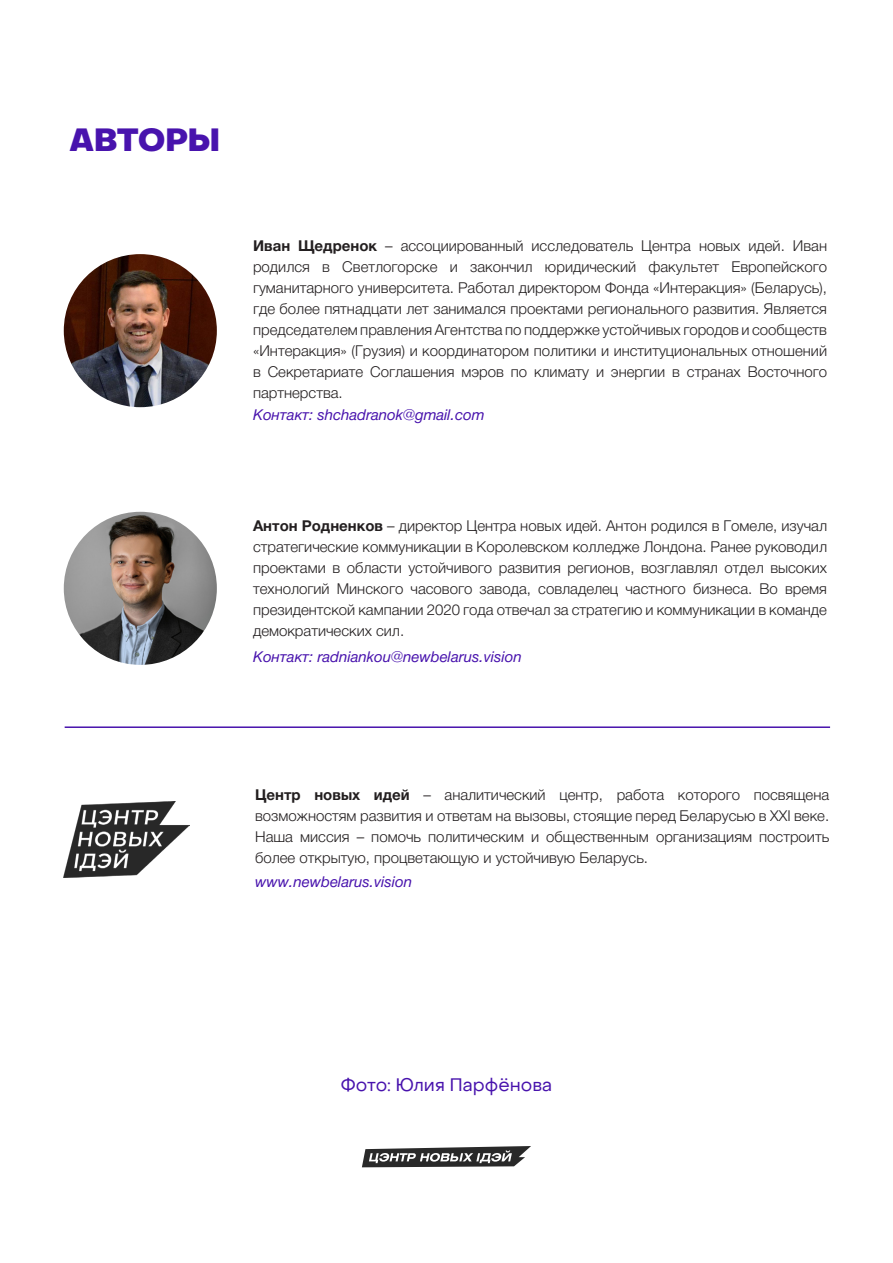
<style>
.page{position:relative;width:893px;height:1263px;background:#fff}
.page>*{position:absolute;margin:0;border:0;box-sizing:border-box;transform-origin:0 0}
.t1{font:800 31.5px "Object Sans";color:#4813ad}
.Paragraph_Style_2{font:18px "Object Sans";color:#4813ad}
.абзац_под_пунктом{font:300 15px/21px "Helvetica Neue Cyr";color:#231f20;text-align:justify}
.абзац_под_пунктом-2{font:italic 15px "Helvetica Neue Cyr";color:#4813ad}
.s1{font-weight:700}
</style>
<div class="page">
<img style="left:64px;top:254px;width:153px;height:153px;border-radius:77px">
<img style="left:64px;top:512px;width:153px;height:153px;border-radius:77px">
<hr style="left:65px;top:726px;width:765px;height:2px;background:#4813ad">
<svg style="left:362px;top:1146px;width:169px;height:21px"></svg>
<img style="left:64px;top:801px;width:125px;height:76px">
<p class="t1" style="left:70px;top:121px;width:152px">АВТОРЫ</p>
<p class="абзац_под_пунктом" style="left:253px;top:235px;width:576px"><span class="s1">Иван Щедренок</span> – ассоциированный исследователь Центра новых идей. Иван родился в Светлогорске и закончил юридический факультет Европейского гуманитарного университета. Работал директором Фонда «Интеракция» (Беларусь), где более пятнадцати лет занимался проектами регионального развития. Является председателем правления Агентства по поддержке устойчивых городов и сообществ «Интеракция» (Грузия) и координатором политики и институциональных отношений в Секретариате Соглашения мэров по климату и энергии в странах Восточного партнерства.</p>
<p class="абзац_под_пунктом-2" style="left:253px;top:407px;width:233px">Контакт: shchadranok@gmail.com</p>
<p class="абзац_под_пунктом" style="left:253px;top:516px;width:576px"><span class="s1">Антон Родненков</span> – директор Центра новых идей. Антон родился в Гомеле, изучал стратегические коммуникации в Королевском колледже Лондона. Ранее руководил проектами в области устойчивого развития регионов, возглавлял отдел высоких технологий Минского часового завода, совладелец частного бизнеса. Во время президентской кампании 2020 года отвечал за стратегию и коммуникации в команде демократических сил.</p>
<p class="абзац_под_пунктом-2" style="left:253px;top:648px;width:270px">Контакт: radniankou@newbelarus.vision</p>
<p class="абзац_под_пунктом" style="left:255px;top:784px;width:576px"><span class="s1">Центр новых идей</span> – аналитический центр, работа которого посвящена возможностям развития и ответам на вызовы, стоящие перед Беларусью в XXI веке.<br>Наша миссия – помочь политическим и общественным организациям построить более открытую, процветающую и устойчивую Беларусь.</p>
<p class="абзац_под_пунктом-2" style="left:255px;top:873px;width:158px">www.newbelarus.vision</p>
<p class="Paragraph_Style_2" style="left:341px;top:1074px;width:213px">Фото: Юлия Парфёнова</p>
</div>
